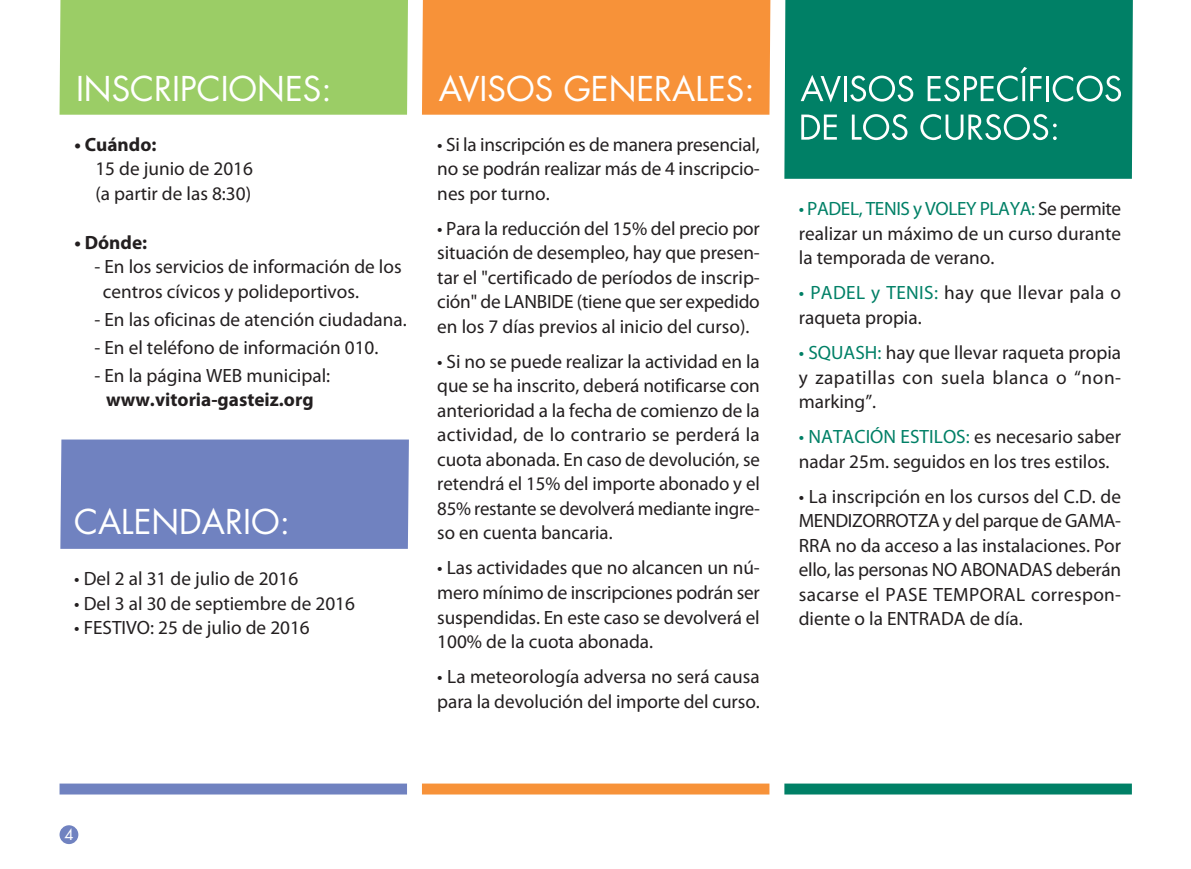
<style>
.page{position:relative;width:1191px;height:869px;background:#fff}
.page>*{position:absolute;margin:0;border:0;box-sizing:border-box;transform-origin:0 0}
.t1{font:33.25px "Futura";color:#fff}
.t2{font:19.25px/24.5px "Myriad Pro";color:#231f20;text-align:justify}
.t3{font:19.25px/24.5px "Myriad Pro";letter-spacing:.02em;color:#231f20}
.t4{font:700 19.25px "Myriad Pro";color:#231f20}
.t5{font:14.88px "Futura";color:#fff}
.s1{color:#008066}
</style>
<div class="page">
<div style="left:60px;top:439px;width:349px;height:109px;background:#7082c0"></div>
<div style="left:784px;top:0;width:349px;height:179px;background:#008066"></div>
<div style="left:60px;top:0;width:348px;height:115px;background:#9bcd66"></div>
<div style="left:422px;top:0;width:348px;height:115px;background:#f79239"></div>
<div style="left:60px;top:824px;width:18px;height:19px;background:#7082c0;border-radius:50%"></div>
<svg style="left:801px;top:114px;width:36px;height:26px"></svg>
<svg style="left:852px;top:114px;width:55px;height:26px"></svg>
<svg style="left:920px;top:114px;width:136px;height:26px"></svg>
<svg style="left:800px;top:75px;width:41px;height:28px"></svg>
<hr style="left:843px;top:76px;width:3px;height:25px;background:#fff">
<svg style="left:850px;top:76px;width:63px;height:25px"></svg>
<svg style="left:927px;top:67px;width:114px;height:34px"></svg>
<hr style="left:1046px;top:76px;width:3px;height:25px;background:#fff">
<svg style="left:1052px;top:76px;width:69px;height:25px"></svg>
<div style="left:60px;top:783px;width:347px;height:11px;background:#7082c0"></div>
<div style="left:422px;top:783px;width:347px;height:11px;background:#f79239"></div>
<div style="left:784px;top:783px;width:347px;height:11px;background:#008066"></div>
<h1 class="t1" style="left:76px;top:73px;width:257px">INSCRIPCIONES:</h1>
<p class="t4" style="left:74px;top:137px;width:84px">• Cuándo:</p>
<p class="t2" style="left:95px;top:157px;width:159px">15 de junio de 2016 (a partir de las 8:30)</p>
<p class="t4" style="left:74px;top:235px;width:74px">• Dónde:</p>
<p class="t2" style="left:103px;top:255px;width:300px;text-indent:-8px">- En los servicios de información de los centros cívicos y polideportivos.</p>
<p class="t2" style="left:94px;top:308px;width:314px">- En las oficinas de atención ciudadana.</p>
<p class="t2" style="left:94px;top:336px;width:285px">- En el teléfono de información 010.</p>
<p class="t2" style="left:94px;top:364px;width:237px">- En la página WEB municipal:</p>
<p class="t4" style="left:106px;top:392px;width:209px">www.vitoria-gasteiz.org</p>
<h1 class="t1" style="left:74px;top:506px;width:217px">CALENDARIO:</h1>
<p class="t2" style="left:74px;top:567px;width:225px">• Del 2 al 31 de julio de 2016</p>
<p class="t2" style="left:74px;top:591px;width:282px">• Del 3 al 30 de septiembre de 2016</p>
<p class="t2" style="left:74px;top:616px;width:237px">• FESTIVO: 25 de julio de 2016</p>
<h1 class="t1" style="left:439px;top:73px;width:317px">AVISOS GENERALES:</h1>
<p class="t2" style="left:437px;top:133px;width:324px">• Si la inscripción es de manera presencial, no se podrán realizar más de 4 inscripcio&shy;nes por turno.</p>
<p class="t2" style="left:437px;top:217px;width:324px">• Para la reducción del 15% del precio por situación de desempleo, hay que presen&shy;tar el "certificado de períodos de inscrip&shy;ción" de LANBIDE (tiene que ser expedido en los 7 días previos al inicio del curso).</p>
<p class="t2" style="left:437px;top:350px;width:324px">• Si no se puede realizar la actividad en la que se ha inscrito, deberá notificarse con anterioridad a la fecha de comienzo de la actividad, de lo contrario se perderá la cuota abonada. En caso de devolución, se retendrá el 15% del importe abonado y el 85% restante se devolverá mediante ingre&shy;so en cuenta bancaria.</p>
<p class="t2" style="left:437px;top:556px;width:324px">• Las actividades que no alcancen un nú&shy;mero mínimo de inscripciones podrán ser suspendidas. En este caso se devolverá el 100% de la cuota abonada.</p>
<p class="t2" style="left:437px;top:665px;width:324px">• La meteorología adversa no será causa para la devolución del importe del curso.</p>
<p class="t2" style="left:798px;top:198px;width:324px"><span class="s1">• PADEL, TENIS y VOLEY PLAYA:</span> Se permite realizar un máximo de un curso durante la temporada de verano.</p>
<p class="t3" style="left:798px;top:282px;width:324px"><span class="s1">• PADEL y TENIS:</span> hay que llevar pala o raqueta propia.</p>
<p class="t2" style="left:798px;top:341px;width:324px"><span class="s1">• SQUASH:</span> hay que llevar raqueta propia y zapatillas con suela blanca o “non&shy;marking”.</p>
<p class="t2" style="left:798px;top:425px;width:324px"><span class="s1">• NATACIÓN ESTILOS:</span> es necesario saber nadar 25m. seguidos en los tres estilos.</p>
<p class="t2" style="left:798px;top:485px;width:324px">• La inscripción en los cursos del C.D. de MENDIZORROTZA y del parque de GAMA-RRA no da acceso a las instalaciones. Por ello, las personas NO ABONADAS deberán sacarse el PASE TEMPORAL correspon&shy;diente o la ENTRADA de día.</p>
<p class="t5" style="left:64px;top:827px;width:11px">4</p>
</div>
